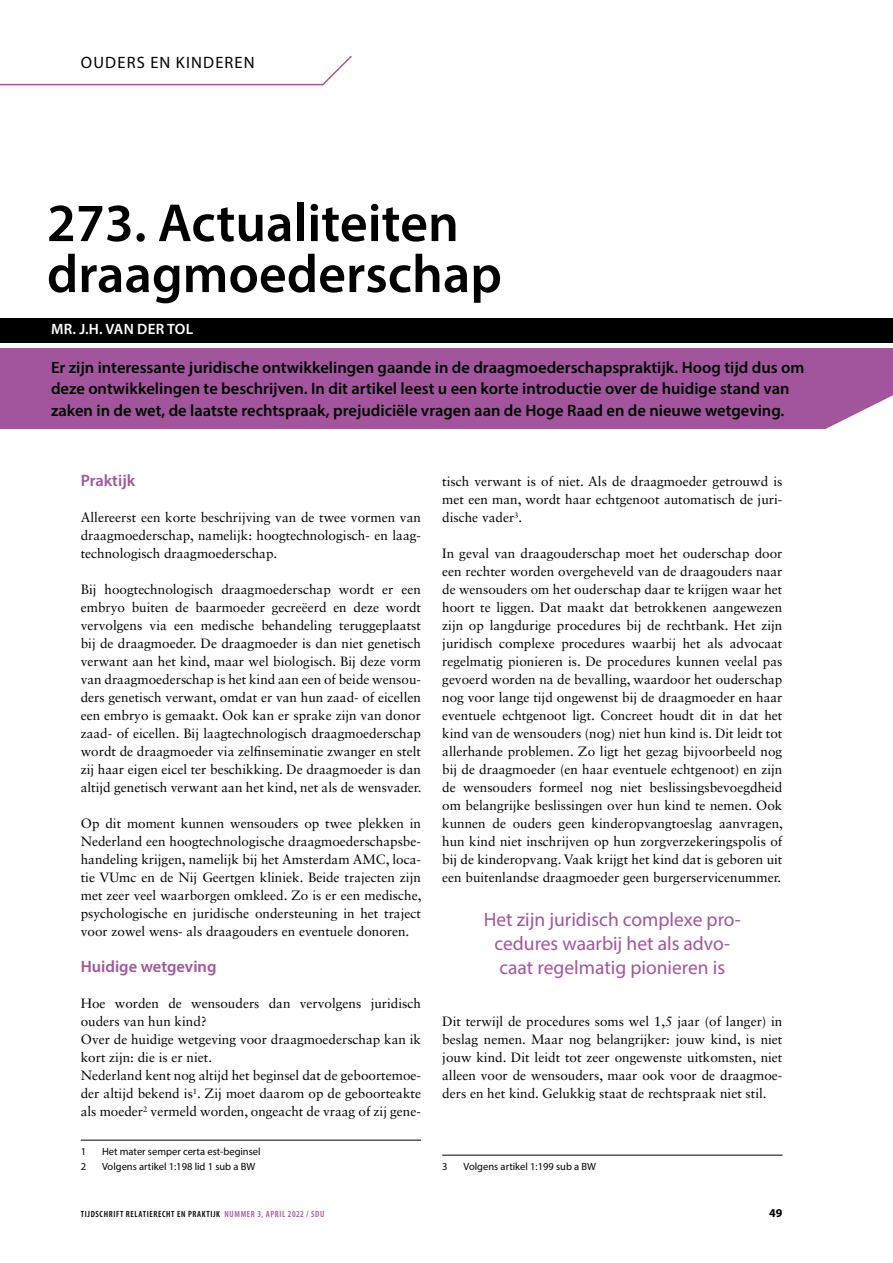
<style>
.page{position:relative;width:893px;height:1263px;background:#fff}
.page>*{position:absolute;margin:0;border:0;box-sizing:border-box;transform-origin:0 0}
.t1{font:600 54px/51px "Myriad Pro";color:#000}
.t2{font:19.5px/24px "Myriad Pro";color:#a2559d;text-align:center}
.t3{font:600 16.5px/21px "Myriad Pro";color:#000}
.t4{font:600 16.5px "Myriad Pro";color:#a2559d}
.t5{font:16.5px "Myriad Pro";letter-spacing:.07em;color:#000}
.t6{font:600 15px "Myriad Pro";letter-spacing:.02em;color:#fff}
.t7{font:13.5px/18px "Sabon LT Std";color:#000;text-align:justify}
.t8{font:700 12px "Myriad Pro";color:#000}
.t9{font:10.5px "Myriad Pro";color:#000}
.t10{font:600 condensed 9px "Myriad Pro";letter-spacing:.07em;color:#000}
.s1{color:#a2559d}
</style>
<div class="page">
<div style="left:0;top:318px;width:893px;height:24px;background:#000"></div>
<svg style="left:0;top:55px;width:352px;height:31px"></svg>
<hr style="left:81px;top:1140px;width:340px;height:1px;background:#000">
<hr style="left:442px;top:1155px;width:340px;height:1px;background:#000">
<div style="left:0;top:348px;width:893px;height:80px;background:#a2559d"></div>
<svg style="left:816px;top:428px;width:77px;height:1px"></svg>
<p class="t5" style="left:81px;top:53px;width:24px">Oude</p>
<p class="t5" style="left:127px;top:53px;width:70px">rs en kinde</p>
<p class="t5" style="left:225px;top:53px;width:20px">ren</p>
<h1 class="t1" style="left:47px;top:196px;width:456px">273. Actualiteiten draagmoederschap</h1>
<p class="t6" style="left:51px;top:320px;width:144px">MR. J.H. VAN DER TOL</p>
<p class="t3" style="left:51px;top:357px;width:755px">Er zijn interessante juridische ontwikkelingen gaande in de draagmoederschapspraktijk. Hoog tijd dus om deze ontwikkelingen te beschrijven. In dit artikel leest u een korte introductie over de huidige stand van zaken in de wet, de laatste rechtspraak, prejudiciële vragen aan de Hoge Raad en de nieuwe wetgeving.</p>
<p class="t4" style="left:81px;top:470px;width:56px">Praktijk</p>
<p class="t7" style="left:81px;top:508px;width:342px">Allereerst een korte beschrijving van de twee vormen van draagmoederschap, namelijk: hoogtechnologisch- en laag&shy;technologisch draagmoederschap.</p>
<p class="t7" style="left:81px;top:580px;width:342px">Bij hoogtechnologisch draagmoederschap wordt er een embryo buiten de baarmoeder gecreëerd en deze wordt vervolgens via een medische behandeling teruggeplaatst bij de draagmoeder. De draagmoeder is dan niet genetisch verwant aan het kind, maar wel biologisch. Bij deze vorm van draagmoederschap is het kind aan een of beide wensou&shy;ders genetisch verwant, omdat er van hun zaad- of eicellen een embryo is gemaakt. Ook kan er sprake zijn van donor zaad- of eicellen. Bij laagtechnologisch draagmoederschap wordt de draagmoeder via zelfinseminatie zwanger en stelt zij haar eigen eicel ter beschikking. De draagmoeder is dan altijd genetisch verwant aan het kind, net als de wensvader.</p>
<p class="t7" style="left:81px;top:814px;width:342px">Op dit moment kunnen wensouders op twee plekken in Nederland een hoogtechnologische draagmoederschapsbe&shy;handeling krijgen, namelijk bij het Amsterdam AMC, loca&shy;tie VUmc en de Nij Geertgen kliniek. Beide trajecten zijn met zeer veel waarborgen omkleed. Zo is er een medische, psychologische en juridische ondersteuning in het traject voor zowel wens- als draagouders en eventuele donoren.</p>
<p class="t4" style="left:81px;top:956px;width:137px">Huidige wetgeving</p>
<p class="t7" style="left:81px;top:994px;width:342px;text-align:left">Hoe worden de wensouders dan vervolgens juridisch ouders van hun kind?<br>Over de huidige wetgeving voor draagmoederschap kan ik kort zijn: die is er niet.<br>Nederland kent nog altijd het beginsel dat de geboortemoe&shy;der altijd bekend is<sup>1</sup>. Zij moet daarom op de geboorteakte als moeder<sup>2</sup> vermeld worden, ongeacht de vraag of zij gene-</p>
<p class="t9" style="left:81px;top:1145px;width:7px">1</p>
<p class="t9" style="left:102px;top:1145px;width:160px">Het mater semper certa est-beginsel</p>
<p class="t9" style="left:81px;top:1160px;width:7px">2</p>
<p class="t9" style="left:102px;top:1160px;width:155px">Volgens artikel 1:198 lid 1 sub a BW</p>
<p class="t7" style="left:442px;top:472px;width:342px">tisch verwant is of niet. Als de draagmoeder getrouwd is met een man, wordt haar echtgenoot automatisch de juri&shy;dische vader<sup>3</sup>.</p>
<p class="t7" style="left:442px;top:544px;width:342px">In geval van draagouderschap moet het ouderschap door een rechter worden overgeheveld van de draagouders naar de wensouders om het ouderschap daar te krijgen waar het hoort te liggen. Dat maakt dat betrokkenen aangewezen zijn op langdurige procedures bij de rechtbank. Het zijn juridisch complexe procedures waarbij het als advocaat regelmatig pionieren is. De procedures kunnen veelal pas gevoerd worden na de bevalling, waardoor het ouderschap nog voor lange tijd ongewenst bij de draagmoeder en haar eventuele echtgenoot ligt. Concreet houdt dit in dat het kind van de wensouders (nog) niet hun kind is. Dit leidt tot allerhande problemen. Zo ligt het gezag bijvoorbeeld nog bij de draagmoeder (en haar eventuele echtgenoot) en zijn de wensouders formeel nog niet beslissingsbevoegdheid om belangrijke beslissingen over hun kind te nemen. Ook kunnen de ouders geen kinderopvangtoeslag aanvragen, hun kind niet inschrijven op hun zorgverzekeringspolis of bij de kinderopvang. Vaak krijgt het kind dat is geboren uit een buitenlandse draagmoeder geen burgerservicenummer.</p>
<h2 class="t2" style="left:484px;top:907px;width:259px">Het zijn juridisch complexe pro&shy;cedures waarbij het als advo&shy;caat regelmatig pionieren is</h2>
<p class="t7" style="left:442px;top:1012px;width:342px">Dit terwijl de procedures soms wel 1,5 jaar (of langer) in beslag nemen. Maar nog belangrijker: jouw kind, is niet jouw kind. Dit leidt tot zeer ongewenste uitkomsten, niet alleen voor de wensouders, maar ook voor de draagmoe&shy;ders en het kind. Gelukkig staat de rechtspraak niet stil.</p>
<p class="t9" style="left:442px;top:1160px;width:7px">3</p>
<p class="t9" style="left:463px;top:1160px;width:134px">Volgens artikel 1:199 sub a BW</p>
<p class="t10" style="left:81px;top:1208px;width:245px">TIJDSCHRIFT RELATIERECHT EN PRAKTIJK <span class="s1">NUMMER 3, APRIL 2022 / SDU</span></p>
<p class="t8" style="left:769px;top:1205px;width:15px">49</p>
</div>
